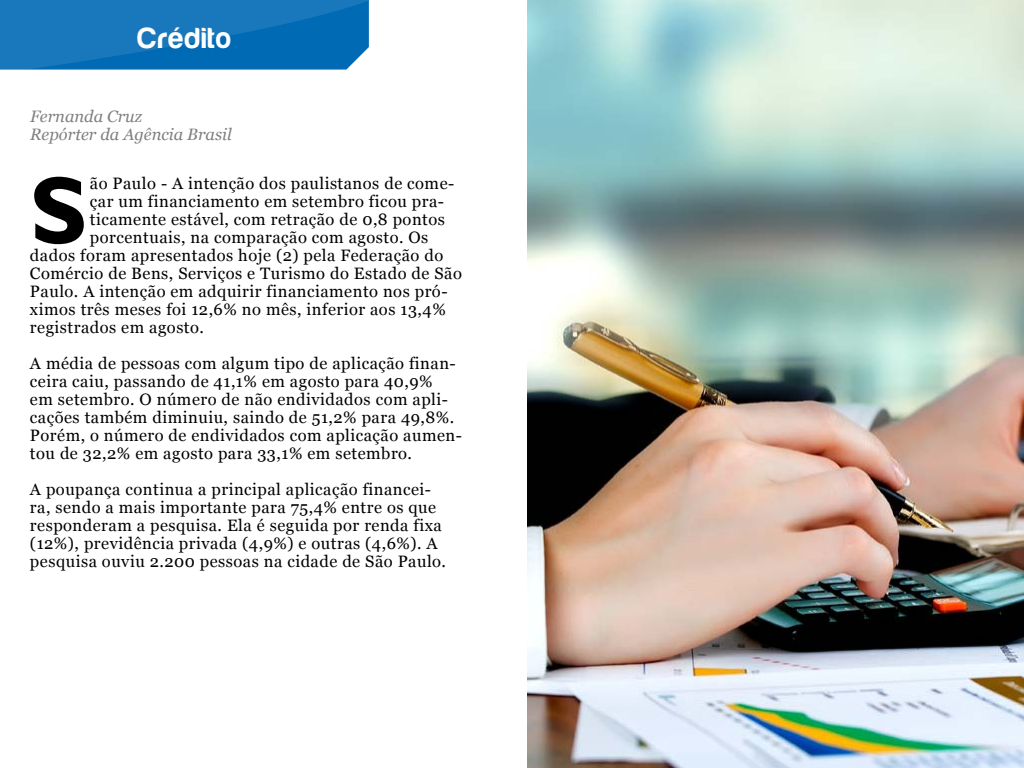
<style>
.page{position:relative;width:1024px;height:768px;background:#fff}
.page>*{position:absolute;margin:0;border:0;box-sizing:border-box;transform-origin:0 0}
.t1{font:700 95.6px "Humanist 521 BT";color:#000}
.t2{font:30px "Harabara";letter-spacing:.05em;color:#fff}
.t3{font:16.5px/18px "Georgia";letter-spacing:.03em;color:#000}
.t4{font:italic 16.5px/18px "Georgia";color:#808080}
</style>
<div class="page">
<img style="left:527px;top:0;width:497px;height:768px">
<svg style="left:0;top:0;width:369px;height:70px;background:#1274b9"></svg>
<h2 class="t2" style="left:138px;top:22px;width:95px">Crédito</h2>
<p class="t4" style="left:30px;top:107px;width:203px">Fernanda Cruz<br>Repórter da Agência Brasil</p>
<h1 class="t1" style="left:30px;top:151px;width:51px">S</h1>
<p class="t3" style="left:90px;top:174px;width:366px">ão Paulo - A intenção dos paulistanos de come-</p>
<p class="t3" style="left:90px;top:192px;width:356px">çar um financiamento em setembro ficou pra-</p>
<p class="t3" style="left:90px;top:210px;width:357px">ticamente estável, com retração de 0,8 pontos</p>
<p class="t3" style="left:90px;top:228px;width:340px">porcentuais, na comparação com agosto. Os</p>
<p class="t3" style="left:30px;top:246px;width:415px">dados foram apresentados hoje (2) pela Federação do</p>
<p class="t3" style="left:30px;top:264px;width:433px">Comércio de Bens, Serviços e Turismo do Estado de São</p>
<p class="t3" style="left:30px;top:282px;width:419px">Paulo. A intenção em adquirir financiamento nos pró-</p>
<p class="t3" style="left:30px;top:300px;width:417px">ximos três meses foi 12,6% no mês, inferior aos 13,4%</p>
<p class="t3" style="left:30px;top:318px;width:175px">registrados em agosto.</p>
<p class="t3" style="left:30px;top:354px;width:433px">A média de pessoas com algum tipo de aplicação finan&shy;ceira caiu, passando de 41,1% em agosto para 40,9%<br>em setembro. O número de não endividados com apli&shy;cações também diminuiu, saindo de 51,2% para 49,8%.<br>Porém, o número de endividados com aplicação aumen&shy;tou de 32,2% em agosto para 33,1% em setembro.</p>
<p class="t3" style="left:30px;top:480px;width:418px">A poupança continua a principal aplicação financei&shy;ra, sendo a mais importante para 75,4% entre os que responderam a pesquisa. Ela é seguida por renda fixa (12%), previdência privada (4,9%) e outras (4,6%). A pesquisa ouviu 2.200 pessoas na cidade de São Paulo.</p>
</div>
